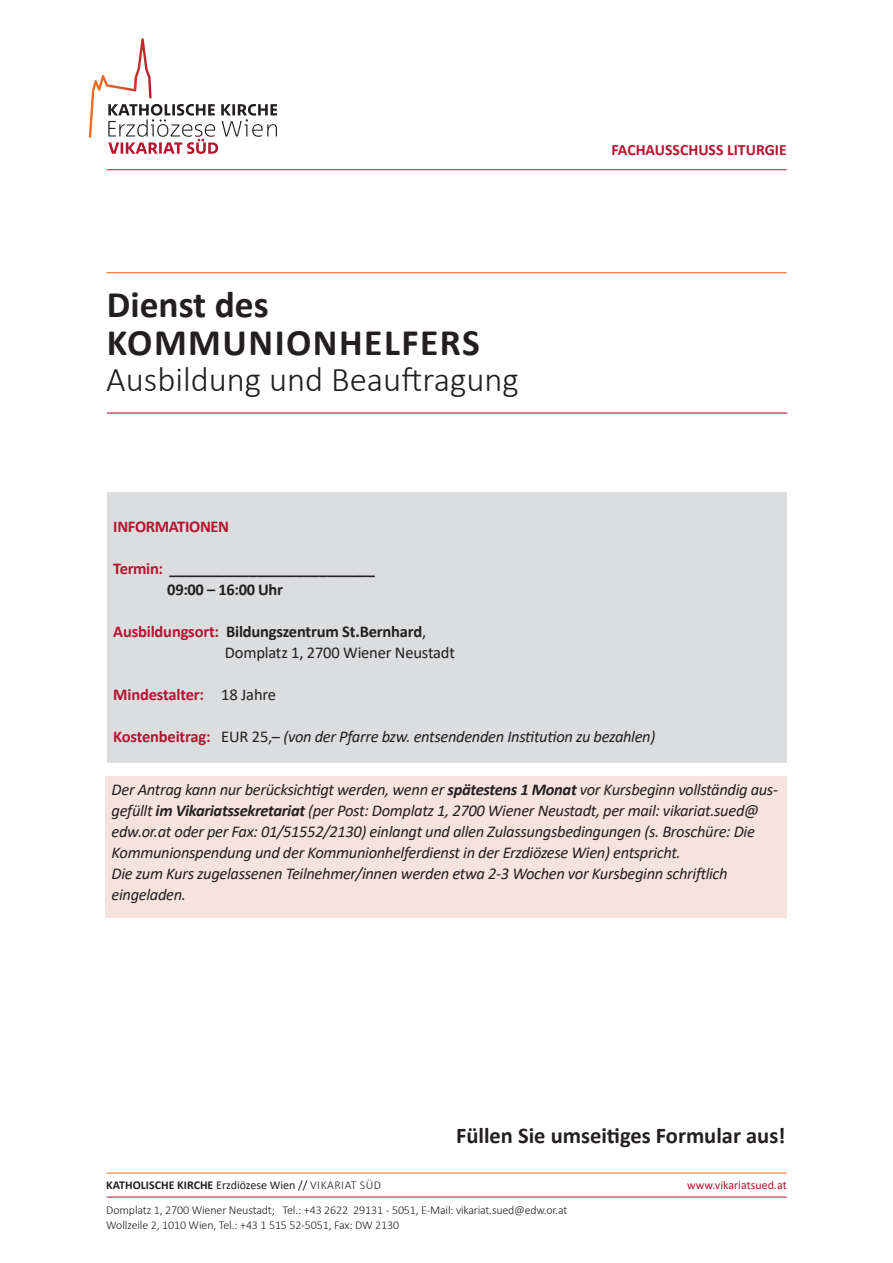
<style>
.page{position:relative;width:893px;height:1263px;background:#fff}
.page>*{position:absolute;margin:0;border:0;box-sizing:border-box;transform-origin:0 0}
.t1{font:700 37.5px/37.5px "Calibri";letter-spacing:.04em;color:#231f20}
.t2{font:300 34.8px "Calibri";color:#231f20}
.t3{font:700 22.5px "Calibri";color:#231f20}
.t4{font:italic 16.5px/21px "Calibri";letter-spacing:-.02em;color:#231f20}
.t5{font:16.5px/21px "Calibri";letter-spacing:-.01em;color:#231f20}
.t6{font:700 16.5px/21px "Calibri";letter-spacing:-.02em;color:#231f20}
.t7{font:700 16.5px "Calibri";letter-spacing:-.02em;color:#b7132f}
.t8{font:700 15.75px "Calibri";color:#b7132f}
.t9{font:300 12px/15px "Calibri";letter-spacing:-.01em;color:#231f20}
.t10{font:700 12px "Calibri";color:#231f20}
.t11{font:12px "Calibri";color:#b7132f}
.s1{color:#b7132f}
.s2{font-weight:700;color:#b7132f}
.s3{font-weight:700}
.s4{font-weight:400;color:#231f20}
.s5{font-weight:700;font-style:normal;color:#b7132f}
.s6{font-style:normal}
.s7{font-weight:400}
.s8{font-weight:300}
</style>
<div class="page">
<hr style="left:107px;top:1197px;width:680px;height:1px;background:#b7132f">
<hr style="left:107px;top:1173px;width:680px;height:1px;background:#f36e21">
<hr style="left:107px;top:169px;width:680px;height:1px;background:#b7132f">
<div style="left:105px;top:776px;width:681px;height:141px;background:#f6e3dd"></div>
<div style="left:107px;top:492px;width:680px;height:271px;background:#dcdddf"></div>
<hr style="left:107px;top:412px;width:680px;height:2px;background:#b7132f">
<hr style="left:106px;top:272px;width:681px;height:1px;background:#f36e21">
<svg style="left:89px;top:38px;width:188px;height:116px"></svg>
<h1 class="t1" style="left:107px;top:286px;width:374px">Dienst des<br>KOMMUNIONHELFERS</h1>
<h2 class="t2" style="left:106px;top:358px;width:414px">Ausbildung und Beauftragung</h2>
<p class="t8" style="left:612px;top:139px;width:177px">FACHAUSSCHUSS LITURGIE</p>
<p class="t7" style="left:113px;top:515px;width:117px">INFORMATIONEN</p>
<p class="t6" style="left:167px;top:558px;width:209px;text-indent:-54px"><span class="s1">Termin:</span> __________________________<br>09:00 – 16:00 Uhr</p>
<p class="t5" style="left:225px;top:621px;width:232px;text-indent:-112px"><span class="s2">Ausbildungsort:</span> <span class="s3">Bildungszentrum St.Bernhard</span>,<br>Domplatz 1, 2700 Wiener Neustadt</p>
<p class="t7" style="left:113px;top:683px;width:164px">Mindestalter: <span class="s4">18 Jahre</span></p>
<p class="t4" style="left:113px;top:725px;width:544px"><span class="s5">Kostenbeitrag:</span> <span class="s6">EUR 25,–</span> (von der Pfarre bzw. entsendenden Institution zu bezahlen)</p>
<p class="t4" style="left:112px;top:778px;width:668px">Der Antrag kann nur berücksichtigt werden, wenn er <span class="s3">spätestens 1 Monat</span> vor Kursbeginn vollständig aus&shy;gefüllt <span class="s3">im Vikariatssekretariat</span> (per Post: Domplatz 1, 2700 Wiener Neustadt, per mail: vikariat.sued@ edw.or.at oder per Fax: 01/51552/2130) einlangt und allen Zulassungsbedingungen (s. Broschüre: Die Kommunionspendung und der Kommunionhelferdienst in der Erzdiözese Wien) entspricht.<br>Die zum Kurs zugelassenen Teilnehmer/innen werden etwa 2-3 Wochen vor Kursbeginn schriftlich eingeladen.</p>
<p class="t10" style="left:106px;top:1176px;width:276px">KATHOLISCHE KIRCHE <span class="s7">Erzdiözese Wien //</span> <span class="s8">VIKARIAT SÜD</span></p>
<h3 class="t3" style="left:456px;top:1119px;width:331px">Füllen Sie umseitiges Formular aus!</h3>
<p class="t11" style="left:687px;top:1177px;width:101px">www.vikariatsued.at</p>
<p class="t9" style="left:106px;top:1202px;width:462px">Domplatz 1, 2700 Wiener Neustadt; Tel.: +43 2622 29131 - 5051, E-Mail: vikariat.sued@edw.or.at<br>Wollzeile 2, 1010 Wien, Tel.: +43 1 515 52-5051, Fax: DW 2130</p>
</div>
